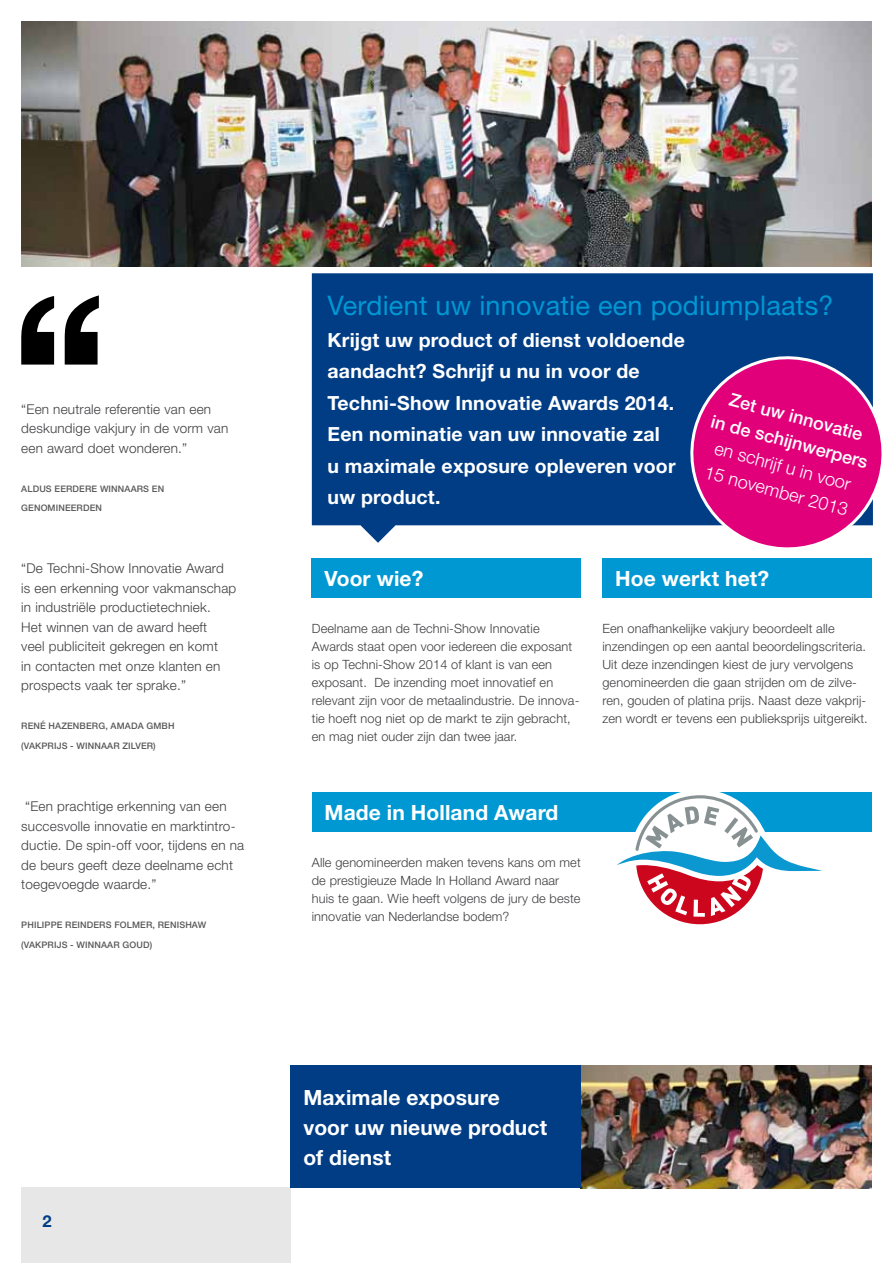
<style>
.page{position:relative;width:893px;height:1263px;background:#fff}
.page>*{position:absolute;margin:0;border:0;box-sizing:border-box;transform-origin:0 0}
.t1{font:27px "Helvetica Neue";letter-spacing:.01em;color:#0098d3}
.t2{font:700 21px/30px "Helvetica Neue";letter-spacing:.005em;color:#fff}
.t3{font:700 19.5px/31.5px "Helvetica Neue";letter-spacing:.01em;color:#fff}
.t4{font:500 18px/25.5px "Helvetica Neue";color:#fff;text-align:center}
.t5{font:300 18px/25.5px "Helvetica Neue";color:#fff}
.t6{font:700 16.5px "Helvetica Neue";color:#003d85}
.t7{font:300 13.5px/19.5px "Helvetica Neue";letter-spacing:.015em;color:#3e3d40}
.t8{font:300 12.75px/18px "Helvetica Neue";letter-spacing:.01em;color:#3e3d40}
.t9{font:500 9px/19.5px "Helvetica Neue";letter-spacing:.015em;color:#58585a}
</style>
<div class="page">
<img style="left:21px;top:21px;width:851px;height:246px">
<img style="left:581px;top:1065px;width:291px;height:123px">
<div style="left:21px;top:1187px;width:270px;height:76px;background:#e7e7e7"></div>
<svg style="left:21px;top:295px;width:78px;height:70px"></svg>
<div style="left:291px;top:1065px;width:290px;height:123px;background:#003d85"></div>
<div style="left:312px;top:558px;width:269px;height:39px;background:#0098d3"></div>
<div style="left:312px;top:792px;width:560px;height:39px;background:#0098d3"></div>
<div style="left:602px;top:558px;width:270px;height:39px;background:#0098d3"></div>
<div style="left:312px;top:273px;width:561px;height:270px;background:#003d85"></div>
<svg style="left:678px;top:344px;width:204px;height:204px;background:#b52b8c"></svg>
<div style="left:630px;top:789px;width:140px;height:141px;background:#fff;border-radius:50%"></div>
<svg style="left:608px;top:795px;width:221px;height:129px"></svg>
<p class="t7" style="left:21px;top:399px;width:209px">“Een neutrale referentie van een deskundige vakjury in de vorm van een award doet wonderen.”</p>
<p class="t9" style="left:21px;top:479px;width:144px">ALDUS EERDERE WINNAARS EN<br>GENOMINEERDEN</p>
<p class="t7" style="left:21px;top:558px;width:217px">“De Techni-Show Innovatie Award is een erkenning voor vakmanschap in industriële productietechniek.<br>Het winnen van de award heeft<br>veel publiciteit gekregen en komt<br>in contacten met onze klanten en prospects vaak ter sprake.”</p>
<p class="t9" style="left:21px;top:716px;width:155px">RENÉ HAZENBERG, AMADA GMBH (VAKPRIJS - WINNAAR ZILVER)</p>
<p class="t7" style="left:21px;top:796px;width:224px">“Een prachtige erkenning van een succesvolle innovatie en marktintro&shy;ductie. De spin-off voor, tijdens en na de beurs geeft deze deelname echt toegevoegde waarde.”</p>
<p class="t9" style="left:21px;top:915px;width:187px">PH ILIPPE REINDERS FOLMER, RENISHAW (VAKPRIJS - WINNAAR GOUD)</p>
<p class="t6" style="left:43px;top:1211px;width:11px">2</p>
<h1 class="t1" style="left:328px;top:290px;width:507px">Verdient uw innovatie een podiumplaats?</h1>
<h3 class="t3" style="left:328px;top:324px;width:359px">Krijgt uw product of dienst voldoende aandacht? Schrijf u nu in voor de<br>Techni-Show Innovatie Awards 2014.<br>Een nominatie van uw innovatie zal<br>u maximale exposure opleveren voor uw product.</h3>
<h3 class="t4" style="left:722px;top:383px;width:165px;rotate:15deg">ZET UW INNOVATIE<br>IN DE SCHIJNWERPERS</h3>
<h3 class="t5" style="left:715px;top:434px;width:149px;rotate:15deg">en schrijf u in voor<br>15 november 2013</h3>
<h2 class="t2" style="left:325px;top:563px;width:100px">Voor wie?</h2>
<p class="t8" style="left:312px;top:619px;width:269px">Deelname aan de Techni-Show Innovatie Awards staat open voor iedereen die exposant is op Techni-Show 2014 of klant is van een exposant. De inzending moet innovatief en relevant zijn voor de metaalindustrie. De innova&shy;tie hoeft nog niet op de markt te zijn gebracht, en mag niet ouder zijn dan twee jaar.</p>
<h2 class="t2" style="left:615px;top:563px;width:155px">Hoe werkt het?</h2>
<p class="t8" style="left:602px;top:619px;width:267px">Een onafhankelijke vakjury beoordeelt alle inzendingen op een aantal beoordelingscriteria.<br>Uit deze inzendingen kiest de jury vervolgens genomineerden die gaan strijden om de zilve&shy;ren, gouden of platina prijs. Naast deze vakprij&shy;zen wordt er tevens een publieksprijs uitgereikt.</p>
<h2 class="t2" style="left:325px;top:797px;width:235px">Made in Holland Award</h2>
<p class="t8" style="left:312px;top:853px;width:270px">Alle genomineerden maken tevens kans om met de prestigieuze Made In Holland Award naar huis te gaan. Wie heeft volgens de jury de beste innovatie van Nederlandse bodem?</p>
<h2 class="t2" style="left:303px;top:1082px;width:245px">Maximale exposure voor uw nieuwe product of dienst</h2>
</div>
